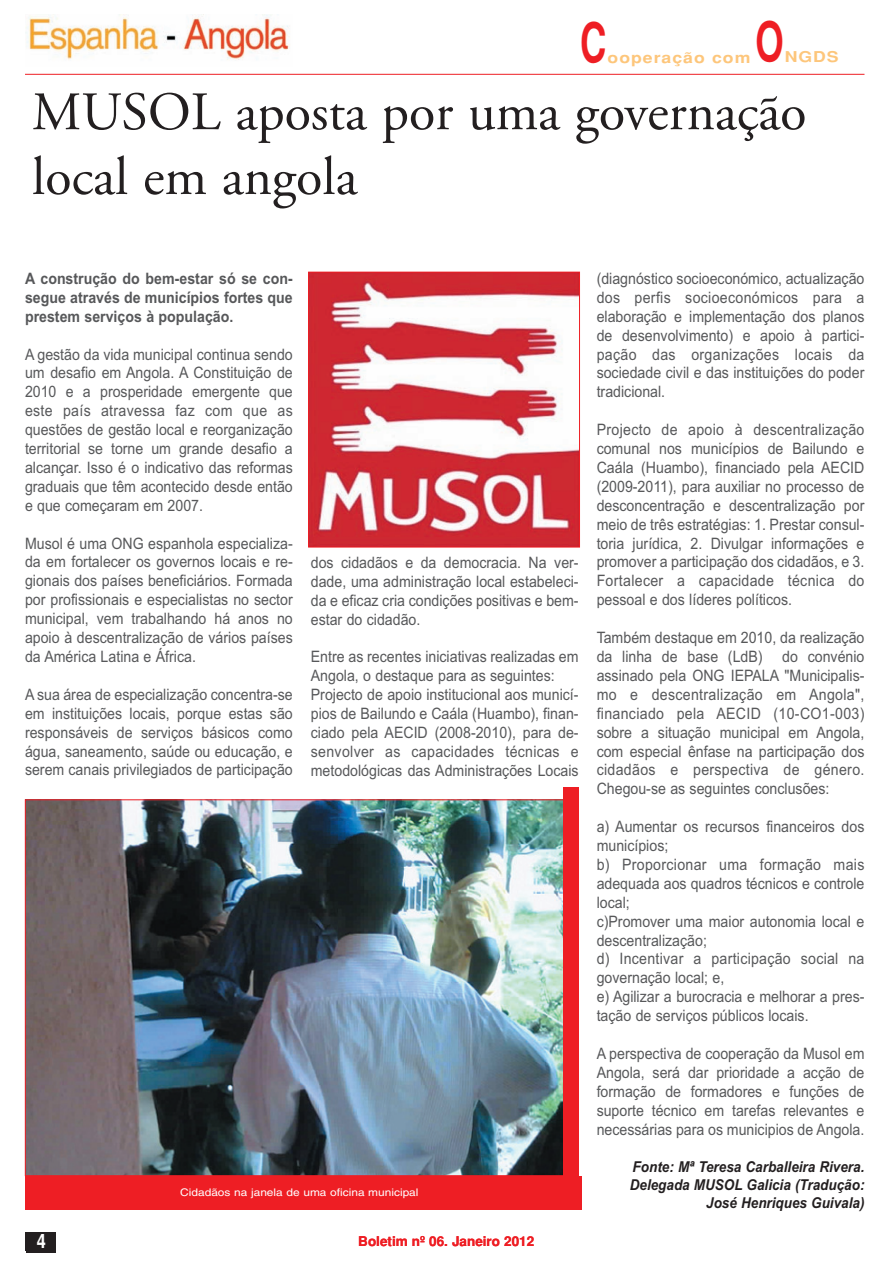
<style>
.page{position:relative;width:893px;height:1263px;background:#fff}
.page>*{position:absolute;margin:0;border:0;box-sizing:border-box;transform-origin:0 0}
.t1{font:700 54.6px "Helvetica";color:#ee1e24;scale:.66 1}
.t2{font:54px/64.8px "Adobe Garamond";color:#231f20}
.t3{font:700 19.8px "Helvetica";color:#fff;scale:.83 1}
.t4{font:15.75px/18.9px "Arial";color:#57585a;text-align:justify;scale:.9 1}
.t5{font:700 15.75px/18.9px "Arial";color:#57585a;text-align:justify;scale:.9 1}
.t6{font:italic 700 15px/18px "Arial";color:#231f20;text-align:right;scale:.9 1}
.t7{font:700 15px "Helvetica";letter-spacing:.055em;color:#fdc67b;scale:1.18 1}
.t8{font:700 13.5px "Helvetica";color:#ee1e24}
.t9{font:10.5px "Helvetica";color:#fff;scale:1.13 1}
</style>
<div class="page">
<hr style="left:25px;top:74px;width:839px;height:1px;background:#ee1e24">
<img style="left:25px;top:14px;width:265px;height:46px">
<div style="left:25px;top:1232px;width:30px;height:19px;background:#231f20"></div>
<div style="left:27px;top:1232px;width:29px;height:21px;background:#231f20"></div>
<img style="left:310px;top:274px;width:268px;height:271px">
<div style="left:308px;top:272px;width:272px;height:275px;border:1px solid #ee1e24"></div>
<img style="left:27px;top:801px;width:536px;height:373px">
<div style="left:25px;top:1176px;width:556px;height:34px;background:#ee1e24"></div>
<div style="left:563px;top:788px;width:16px;height:422px;background:#ee1e24"></div>
<h1 class="t1" style="left:755px;top:22px;width:44px">O</h1>
<h1 class="t1" style="left:580px;top:23px;width:41px">C</h1>
<p class="t7" style="left:785px;top:51px;width:47px">NGDS</p>
<p class="t7" style="left:608px;top:52px;width:123px">ooperação com</p>
<h2 class="t2" style="left:32px;top:85px;width:776px">MUSOL aposta por uma governação local em angola</h2>
<p class="t5" style="left:25px;top:270px;width:299px">A construção do bem-estar só se con&shy;segue através de municípios fortes que prestem serviços à população.</p>
<p class="t4" style="left:25px;top:346px;width:299px">A gestão da vida municipal continua sendo um desafio em Angola. A Constituição de 2010 e a prosperidade emergente que este país atravessa faz com que as questões de gestão local e reorganização territorial se torne um grande desafio a alcançar. Isso é o indicativo das reformas graduais que têm acontecido desde então e que começaram em 2007.</p>
<p class="t4" style="left:25px;top:535px;width:299px">Musol é uma ONG espanhola especializa&shy;da em fortalecer os governos locais e re&shy;gionais dos países beneficiários. Formada por profissionais e especialistas no sector municipal, vem trabalhando há anos no apoio à descentralização de vários países da América Latina e África.</p>
<p class="t4" style="left:25px;top:686px;width:299px">A sua área de especialização concentra-se em instituições locais, porque estas são responsáveis de serviços básicos como água, saneamento, saúde ou educação, e serem canais privilegiados de participação</p>
<p class="t4" style="left:311px;top:554px;width:299px">dos cidadãos e da democracia. Na ver&shy;dade, uma administração local estabeleci&shy;da e eficaz cria condições positivas e bem&shy;estar do cidadão.</p>
<p class="t4" style="left:311px;top:649px;width:299px;text-align:left">Entre as recentes iniciativas realizadas em Angola, o destaque para as seguintes:<br>Projecto de apoio institucional aos municí&shy;pios de Bailundo e Caála (Huambo), finan&shy;ciado pela AECID (2008-2010), para de&shy;senvolver as capacidades técnicas e metodológicas das Administrações Locais</p>
<p class="t9" style="left:180px;top:1188px;width:212px">Cidadãos na janela de uma oficina municipal</p>
<p class="t3" style="left:37px;top:1233px;width:12px">4</p>
<p class="t8" style="left:358px;top:1236px;width:177px">Boletim nº 06. Janeiro 2012</p>
<p class="t4" style="left:597px;top:270px;width:299px">(diagnóstico socioeconómico, actualização dos perfis socioeconómicos para a elaboração e implementação dos planos de desenvolvimento) e apoio à partici&shy;pação das organizações locais da sociedade civil e das instituições do poder tradicional.</p>
<p class="t4" style="left:597px;top:422px;width:299px">Projecto de apoio à descentralização comunal nos municípios de Bailundo e Caála (Huambo), financiado pela AECID (2009-2011), para auxiliar no processo de desconcentração e descentralização por meio de três estratégias: 1. Prestar consul&shy;toria jurídica, 2. Divulgar informações e promover a participação dos cidadãos, e 3.<br>Fortalecer a capacidade técnica do pessoal e dos líderes políticos.</p>
<p class="t4" style="left:597px;top:630px;width:299px">Também destaque em 2010, da realização da linha de base (LdB) do convénio assinado pela ONG IEPALA "Municipalis&shy;mo e descentralização em Angola", financiado pela AECID (10-CO1-003) sobre a situação municipal em Angola, com especial ênfase na participação dos cidadãos e perspectiva de género.<br>Chegou-se as seguintes conclusões:</p>
<p class="t4" style="left:597px;top:819px;width:299px;text-align:left">a) Aumentar os recursos financeiros dos municípios;<br>b) Proporcionar uma formação mais adequada aos quadros técnicos e controle local;<br>c)Promover uma maior autonomia local e descentralização;<br>d) Incentivar a participação social na governação local; e,<br>e) Agilizar a burocracia e melhorar a pres&shy;tação de serviços públicos locais.</p>
<p class="t4" style="left:597px;top:1045px;width:299px">A perspectiva de cooperação da Musol em Angola, será dar prioridade a acção de formação de formadores e funções de suporte técnico em tarefas relevantes e necessárias para os municipios de Angola.</p>
<p class="t6" style="left:630px;top:1159px;width:262px">Fonte: Mª Teresa Carballeira Rivera.<br>Delegada MUSOL Galicia (Tradução:<br>José Henriques Guivala)</p>
</div>
